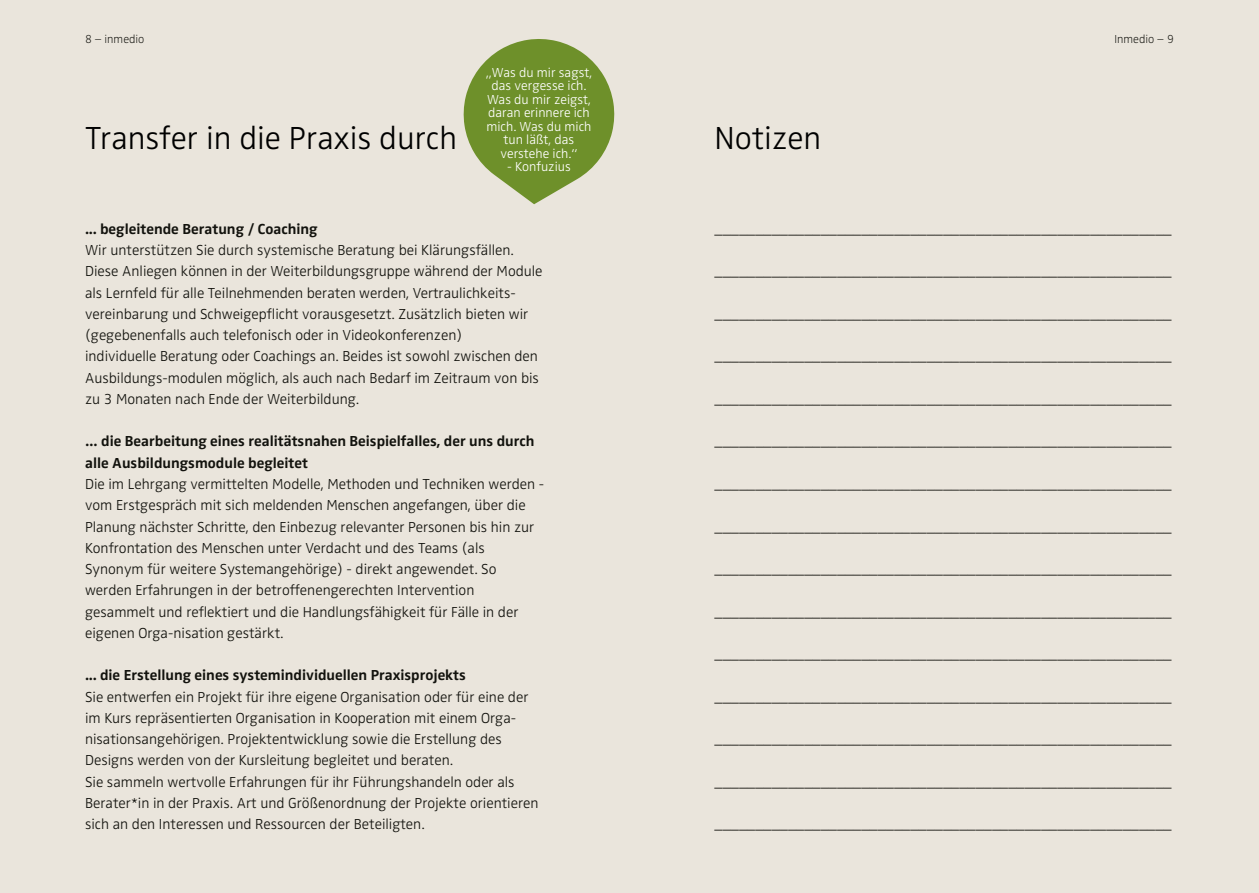
<style>
.page{position:relative;width:1259px;height:893px;background:#eae5dc}
.page>*{position:absolute;margin:0;border:0;box-sizing:border-box;transform-origin:0 0}
.t1{font:33px "Zwo w 2";color:#000}
.t2{font:15px/21.3px "Zwo w 2";color:#12120d}
.t3{font:15px/21.3px "Zwo w 6";color:#12120d}
.t4{font:13.5px/13.5px "Zwo w 2";color:#fff;text-align:center}
.t5{font:12px "Zwo w 1";color:#12120d}
</style>
<div class="page">
<svg style="left:463px;top:39px;width:152px;height:165px"></svg>
<p class="t5" style="left:85px;top:34px;width:61px">8 – inmedio</p>
<p class="t5" style="left:1114px;top:34px;width:61px">Inmedio – 9</p>
<h1 class="t1" style="left:85px;top:126px;width:374px">Transfer in die Praxis durch</h1>
<p class="t4" style="left:486px;top:67px;width:108px">„Was du mir sagst, das vergesse ich.<br>Was du mir zeigst, daran erinnere ich mich. Was du mich tun läßt, das verstehe ich.“</p>
<p class="t4" style="left:507px;top:161px;width:65px">- Konfuzius</p>
<p class="t3" style="left:85px;top:219px;width:234px">... begleitende Beratung / Coaching</p>
<p class="t2" style="left:85px;top:241px;width:459px">Wir unterstützen Sie durch systemische Beratung bei Klärungsfällen.<br>Diese Anliegen können in der Weiterbildungsgruppe während der Module als Lernfeld für alle Teilnehmenden beraten werden, Vertraulichkeits&shy;vereinbarung und Schweigepflicht vorausgesetzt. Zusätzlich bieten wir (gegebenenfalls auch telefonisch oder in Videokonferenzen)<br>individuelle Beratung oder Coachings an. Beides ist sowohl zwischen den Ausbildungs-modulen möglich, als auch nach Bedarf im Zeitraum von bis zu 3 Monaten nach Ende der Weiterbildung.</p>
<p class="t3" style="left:85px;top:432px;width:451px">… die Bearbeitung eines realitätsnahen Beispielfalles, der uns durch alle Ausbildungsmodule begleitet</p>
<p class="t2" style="left:85px;top:475px;width:461px">Die im Lehrgang vermittelten Modelle, Methoden und Techniken werden - vom Erstgespräch mit sich meldenden Menschen angefangen, über die Planung nächster Schritte, den Einbezug relevanter Personen bis hin zur Konfrontation des Menschen unter Verdacht und des Teams (als Synonym für weitere Systemangehörige) - direkt angewendet. So werden Erfahrungen in der betroffenengerechten Intervention gesammelt und reflektiert und die Handlungsfähigkeit für Fälle in der eigenen Orga-nisation gestärkt.</p>
<p class="t3" style="left:85px;top:666px;width:382px">... die Erstellung eines systemindividuellen Praxisprojekts</p>
<p class="t2" style="left:85px;top:687px;width:455px">Sie entwerfen ein Projekt für ihre eigene Organisation oder für eine der im Kurs repräsentierten Organisation in Kooperation mit einem Orga&shy;nisationsangehörigen. Projektentwicklung sowie die Erstellung des Designs werden von der Kursleitung begleitet und beraten.<br>Sie sammeln wertvolle Erfahrungen für ihr Führungshandeln oder als Berater*in in der Praxis. Art und Größenordnung der Projekte orientieren sich an den Interessen und Ressourcen der Beteiligten.</p>
<h1 class="t1" style="left:714px;top:126px;width:108px">Notizen</h1>
<p class="t2" style="left:714px;top:219px;width:458px">________________________________________________________</p>
<p class="t2" style="left:714px;top:262px;width:458px">________________________________________________________</p>
<p class="t2" style="left:714px;top:304px;width:458px">________________________________________________________</p>
<p class="t2" style="left:714px;top:347px;width:458px">________________________________________________________</p>
<p class="t2" style="left:714px;top:390px;width:458px">________________________________________________________</p>
<p class="t2" style="left:714px;top:432px;width:458px">________________________________________________________</p>
<p class="t2" style="left:714px;top:475px;width:458px">________________________________________________________</p>
<p class="t2" style="left:714px;top:517px;width:458px">________________________________________________________</p>
<p class="t2" style="left:714px;top:560px;width:458px">________________________________________________________</p>
<p class="t2" style="left:714px;top:602px;width:458px">________________________________________________________</p>
<p class="t2" style="left:714px;top:645px;width:458px">________________________________________________________</p>
<p class="t2" style="left:714px;top:687px;width:458px">________________________________________________________</p>
<p class="t2" style="left:714px;top:730px;width:458px">________________________________________________________</p>
<p class="t2" style="left:714px;top:772px;width:458px">________________________________________________________</p>
<p class="t2" style="left:714px;top:815px;width:458px">________________________________________________________</p>
</div>
